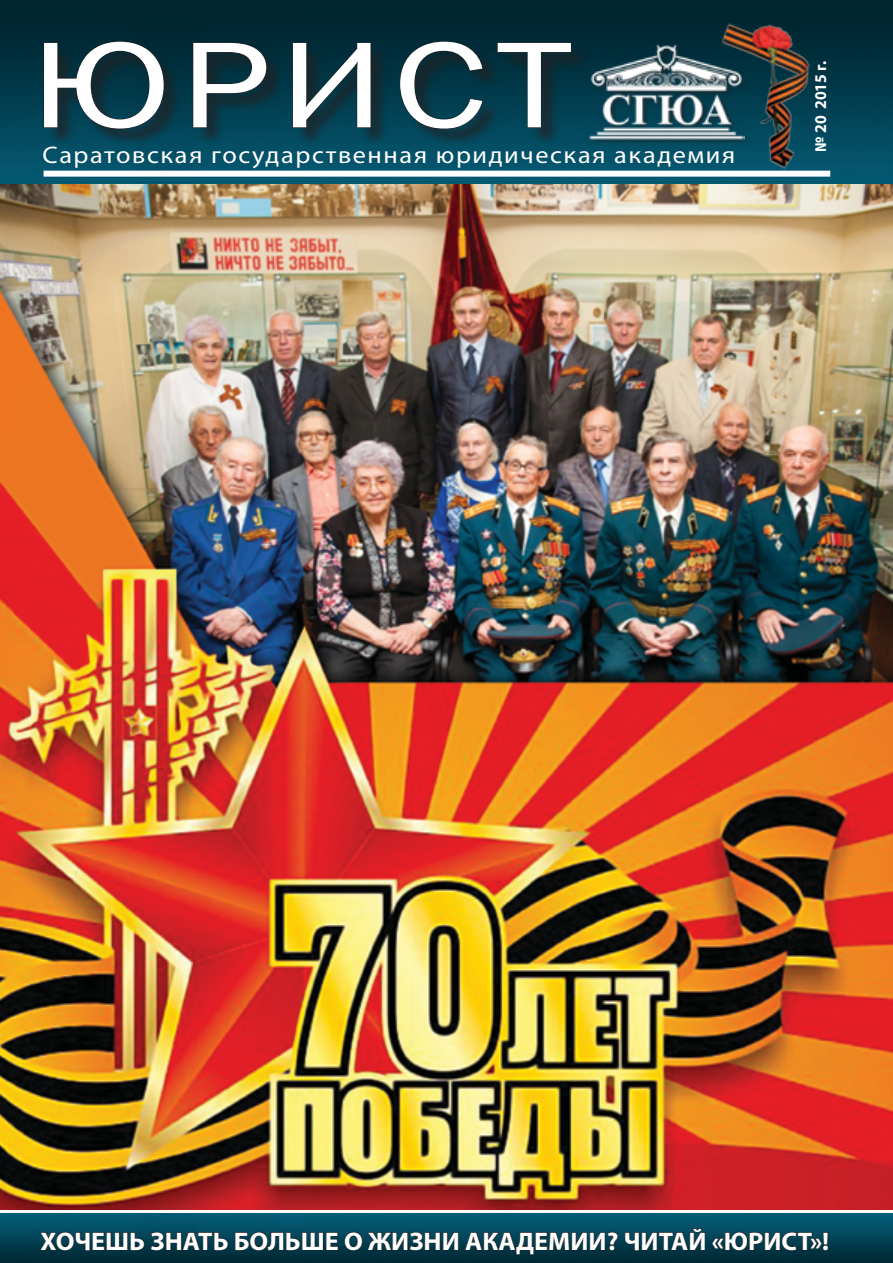
<style>
.page{position:relative;width:893px;height:1263px;background:#fff}
.page>*{position:absolute;margin:0;border:0;box-sizing:border-box;transform-origin:0 0}
.t1{font:123px "Franklin Gothic Book C";letter-spacing:.06em;color:#fff;scale:1.26 1}
.t2{font:700 25.5px "Myriad Pro";color:#fff}
.t3{font:24px "Myriad Pro";letter-spacing:.06em;color:#fff;scale:1.1 1}
.t4{font:700 16.5px "Myriad Pro";color:#fff;scale:.96 1}
</style>
<div class="page">
<img style="left:0;top:0;width:893px;height:184px">
<img style="left:0;top:1213px;width:893px;height:50px">
<div style="left:44px;top:171px;width:786px;height:6px;background:#fff"></div>
<img style="left:589px;top:36px;width:127px;height:109px">
<div style="left:47px;top:44px;width:542px;height:103px;background:#231f20;opacity:.65"></div>
<svg style="left:43px;top:41px;width:121px;height:88px;background:#08303c"></svg>
<svg style="left:193px;top:42px;width:74px;height:86px;background:#09303d"></svg>
<svg style="left:292px;top:42px;width:79px;height:86px;background:#08313d"></svg>
<svg style="left:399px;top:41px;width:84px;height:88px;background:#07323f"></svg>
<svg style="left:497px;top:42px;width:75px;height:86px;background:#063340"></svg>
<svg style="left:40px;top:1231px;width:188px;height:20px;background:#093644"></svg>
<svg style="left:235px;top:1231px;width:224px;height:20px;background:#0a3744"></svg>
<svg style="left:465px;top:1231px;width:153px;height:24px;background:#093543"></svg>
<svg style="left:624px;top:1228px;width:81px;height:23px;background:#093947"></svg>
<svg style="left:712px;top:1231px;width:117px;height:20px;background:#0a3745"></svg>
<img style="left:716px;top:14px;width:107px;height:157px">
<img style="left:0;top:184px;width:893px;height:1026px">
<h1 class="t1" style="left:30px;top:17px;width:432px">Юрист</h1>
<p class="t3" style="left:43px;top:141px;width:631px">Саратовская государственная юридическая академия</p>
<p class="t4" style="left:810px;top:152px;width:96px;rotate:-90deg">№ 20 2015 г.</p>
<p class="t2" style="left:41px;top:1224px;width:790px">ХОЧЕШЬ ЗНАТЬ БОЛЬШЕ О ЖИЗНИ АКАДЕМИИ? ЧИТАЙ «ЮРИСТ»!</p>
</div>
